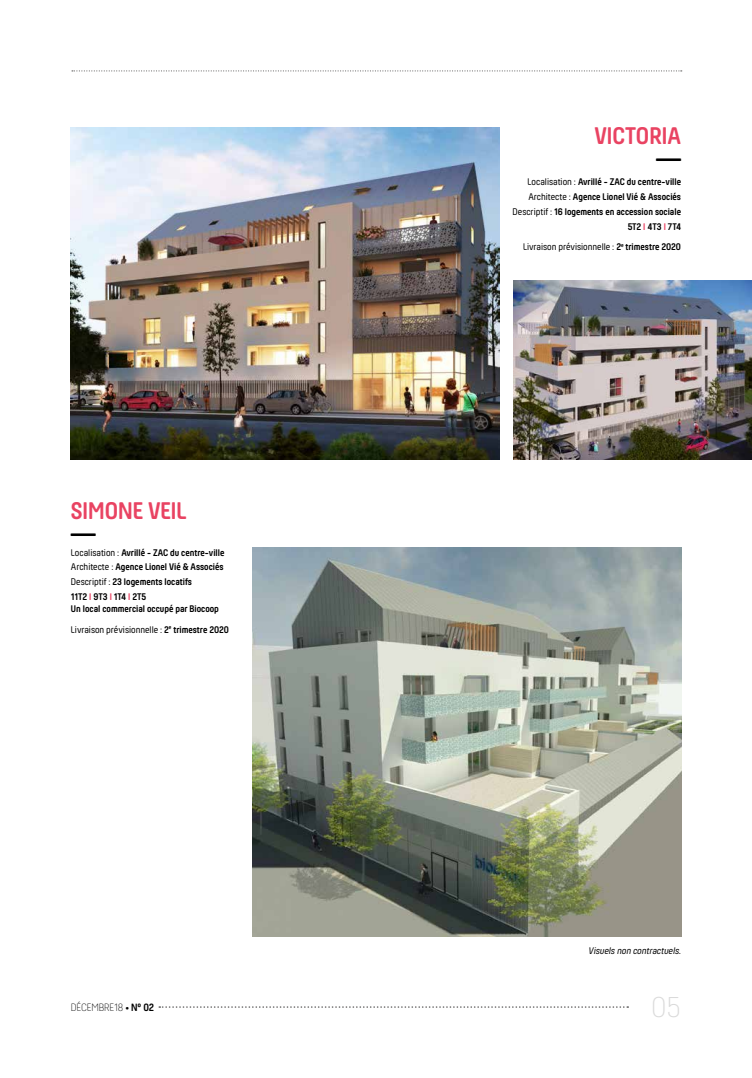
<style>
.page{position:relative;width:752px;height:1078px;background:#fff}
.page>*{position:absolute;margin:0;border:0;box-sizing:border-box;transform-origin:0 0}
.t1{font:300 29.8px "Hansom FY";color:#dadada}
.t2{font:700 25px "Hansom FY";color:#e94362}
.t3{font:700 25px "Hansom FY";color:#000}
.t4{font:300 11px "Hansom FY";letter-spacing:-.005em;color:#000}
.t5{font:700 10px/14.8px "Hansom FY";color:#000}
.t6{font:10px "Hansom FY";color:#000}
.t7{font:italic 10px "Hansom FY";color:#000}
.s1{font-weight:400}
.s2{color:#e94362}
.s3{font-weight:700}
</style>
<div class="page">
<svg style="left:72px;top:70px;width:609px;height:1px"></svg>
<img style="left:252px;top:547px;width:428px;height:388px">
<svg style="left:159px;top:1006px;width:469px;height:1px"></svg>
<img style="left:71px;top:128px;width:428px;height:331px">
<img style="left:513px;top:281px;width:238px;height:178px">
<h2 class="t2" style="left:71px;top:496px;width:117px">SIMONE VEIL</h2>
<h2 class="t3" style="left:71px;top:518px;width:26px">—</h2>
<p class="t5" style="left:71px;top:544px;width:155px"><span class="s1">Localisation :</span> Avrillé - ZAC du centre-ville <span class="s1">Architecte :</span> Agence Lionel Vié &amp; Associés <span class="s1">Descriptif :</span> 23 logements locatifs<br>11T2 <span class="s2">I</span> 9T3 <span class="s2">I</span> 1T4 <span class="s2">I</span> 2T5</p>
<p class="t5" style="left:71px;top:598px;width:159px;line-height:20.5px">Un local commercial occupé par Biocoop<br><span class="s1">Livraison prévisionnelle :</span> 2<sup>e</sup> trimestre 2020</p>
<p class="t4" style="left:71px;top:1000px;width:85px">DÉCEMBRE18 <span class="s3">• N° 02</span></p>
<h2 class="t2" style="left:594px;top:122px;width:88px">VICTORIA</h2>
<h2 class="t3" style="left:655px;top:143px;width:26px">—</h2>
<p class="t5" style="left:512px;top:174px;width:170px;text-align:right"><span class="s1">Localisation :</span> Avrillé - ZAC du centre-ville <span class="s1">Architecte :</span> Agence Lionel Vié &amp; Associés <span class="s1">Descriptif :</span> 16 logements en accession sociale 5T2 <span class="s2">I</span> 4T3 <span class="s2">I</span> 7T4</p>
<p class="t6" style="left:522px;top:241px;width:159px">Livraison prévisionnelle : <span class="s3">2</span><sup>e</sup> <span class="s3">trimestre 2020</span></p>
<p class="t7" style="left:588px;top:944px;width:94px">Visuels non contractuels.</p>
<h1 class="t1" style="left:650px;top:989px;width:31px">05</h1>
</div>
